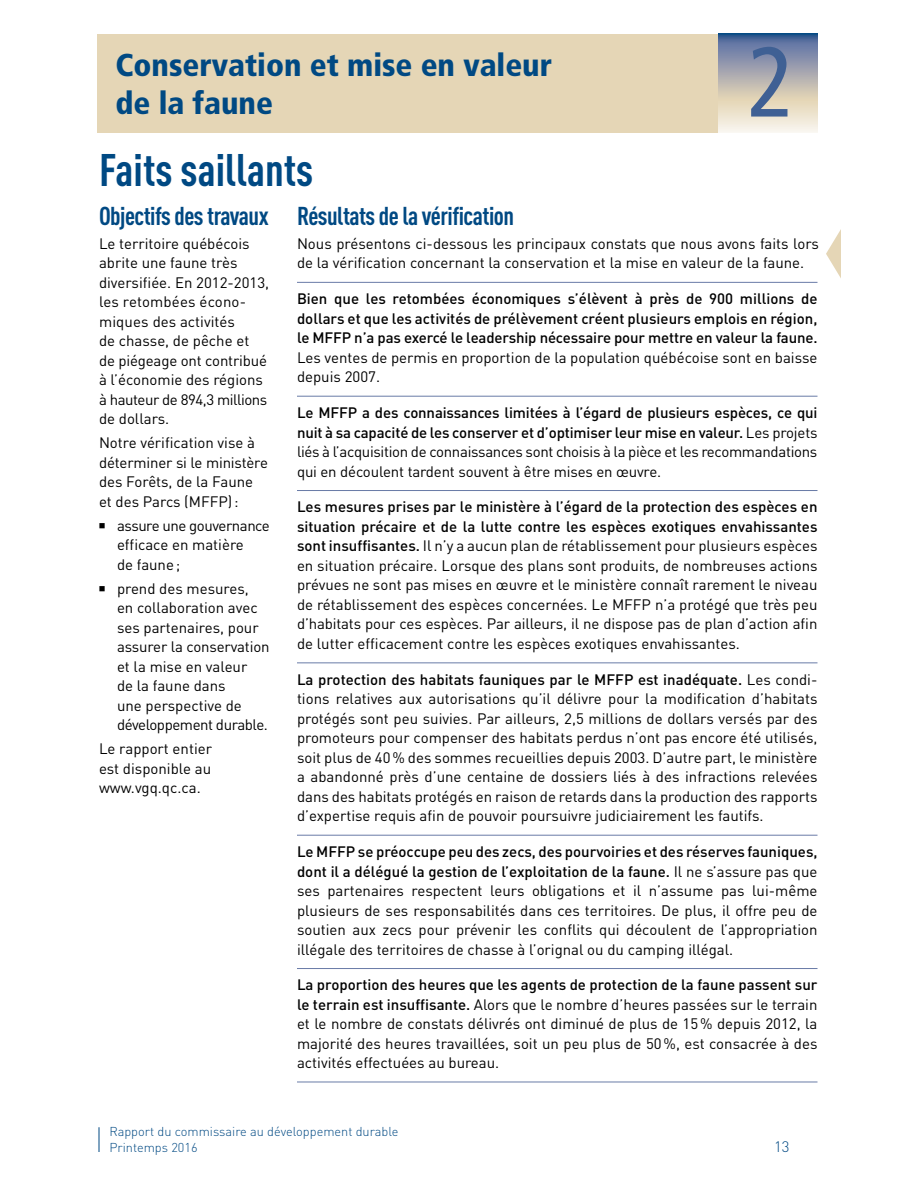
<style>
.page{position:relative;width:918px;height:1188px;background:#fff}
.page>*{position:absolute;margin:0;border:0;box-sizing:border-box;transform-origin:0 0}
.t1{font:condensed 99px "Frutiger";color:#3f6094}
.t2{font:700 condensed 45px "DIN Offc";color:#004983}
.t3{font:900 condensed 31.5px/37.5px "Frutiger";color:#004983}
.t4{font:700 condensed 25.5px "DIN Offc";letter-spacing:-.02em;color:#004983}
.t5{font:15px/19.5px "DIN Offc";color:#000;text-align:justify}
.t6{font:500 15px/19.5px "DIN Offc";letter-spacing:-.01em;color:#000;text-align:justify}
.t7{font:15px/19.5px "DIN Offc";letter-spacing:-.02em;color:#000}
.t8{font:300 15px "DIN Offc";color:#004983}
.t9{font:300 12.75px/15.8px "DIN Offc";color:#004983}
.s1{font-weight:500}
</style>
<div class="page">
<svg style="left:99px;top:1127px;width:1px;height:25px"></svg>
<hr style="left:297px;top:282px;width:521px;height:1px;background:#697ba7">
<hr style="left:297px;top:396px;width:521px;height:1px;background:#697ba7">
<hr style="left:297px;top:490px;width:521px;height:1px;background:#697ba7">
<hr style="left:297px;top:662px;width:521px;height:1px;background:#697ba7">
<hr style="left:297px;top:835px;width:521px;height:1px;background:#697ba7">
<hr style="left:297px;top:968px;width:521px;height:1px;background:#697ba7">
<hr style="left:297px;top:1082px;width:521px;height:1px;background:#697ba7">
<svg style="left:826px;top:229px;width:15px;height:49px"></svg>
<div style="left:97px;top:34px;width:721px;height:99px;background:#e5d6b6"></div>
<svg style="left:718px;top:34px;width:100px;height:99px"></svg>
<h3 class="t3" style="left:116px;top:47px;width:438px">Conservation et mise en valeur de la faune</h3>
<h1 class="t1" style="left:747px;top:25px;width:49px">2</h1>
<h2 class="t2" style="left:99px;top:143px;width:216px">Faits saillants</h2>
<h3 class="t4" style="left:99px;top:200px;width:171px">Objectifs des travaux</h3>
<p class="t5" style="left:99px;top:234px;width:172px;text-align:left">Le territoire québécois abrite une faune très diversifiée. En 2012-2013, les retombées écono&shy;miques des activités<br>de chasse, de pêche et<br>de piégeage ont contribué à l’économie des régions à hauteur de 894,3 millions de dollars.</p>
<p class="t5" style="left:99px;top:433px;width:170px;text-align:left">Notre vérification vise à déterminer si le ministère des Forêts, de la Faune et des Parcs (MFFP):</p>
<p class="t7" style="left:117px;top:516px;width:154px">assure une gouvernance efficace en matière<br>de faune;</p>
<p class="t5" style="left:117px;top:579px;width:154px;text-align:left">prend des mesures,<br>en collaboration avec ses partenaires, pour assurer la conservation et la mise en valeur<br>de la faune dans<br>une perspective de développement durable.</p>
<p class="t5" style="left:99px;top:739px;width:115px">Le rapport entier est disponible au www.vgq.qc.ca.</p>
<h3 class="t4" style="left:297px;top:200px;width:219px">Résultats de la vérification</h3>
<p class="t5" style="left:297px;top:234px;width:523px">Nous présentons ci-dessous les principaux constats que nous avons faits lors de la vérification concernant la conservation et la mise en valeur de la faune.</p>
<p class="t6" style="left:297px;top:289px;width:522px">Bien que les retombées économiques s’élèvent à près de 900 millions de dollars et que les activités de prélèvement créent plusieurs emplois en région, le MFFP n’a pas exercé le leadership nécessaire pour mettre en valeur la faune.</p>
<p class="t5" style="left:297px;top:347px;width:522px">Les ventes de permis en proportion de la population québécoise sont en baisse depuis 2007.</p>
<p class="t5" style="left:297px;top:403px;width:522px"><span class="s1">Le MFFP a des connaissances limitées à l’égard de plusieurs espèces, ce qui nuit à sa capacité de les conserver et d’optimiser leur mise en valeur.</span> Les projets liés à l’acquisition de connaissances sont choisis à la pièce et les recommandations qui en découlent tardent souvent à être mises en œuvre.</p>
<p class="t5" style="left:297px;top:497px;width:522px"><span class="s1">Les mesures prises par le ministère à l’égard de la protection des espèces en situation précaire et de la lutte contre les espèces exotiques envahissantes sont insuffisantes.</span> Il n’y a aucun plan de rétablissement pour plusieurs espèces en situation précaire. Lorsque des plans sont produits, de nombreuses actions prévues ne sont pas mises en œuvre et le ministère connaît rarement le niveau de rétablissement des espèces concernées. Le MFFP n’a protégé que très peu d’habitats pour ces espèces. Par ailleurs, il ne dispose pas de plan d’action afin de lutter efficacement contre les espèces exotiques envahissantes.</p>
<p class="t5" style="left:297px;top:669px;width:522px"><span class="s1">La protection des habitats fauniques par le MFFP est inadéquate.</span> Les condi&shy;tions relatives aux autorisations qu’il délivre pour la modification d’habitats protégés sont peu suivies. Par ailleurs, 2,5 millions de dollars versés par des promoteurs pour compenser des habitats perdus n’ont pas encore été utilisés, soit plus de 40% des sommes recueillies depuis 2003. D’autre part, le ministère a abandonné près d’une centaine de dossiers liés à des infractions relevées dans des habitats protégés en raison de retards dans la production des rapports d’expertise requis afin de pouvoir poursuivre judiciairement les fautifs.</p>
<p class="t5" style="left:297px;top:842px;width:522px"><span class="s1">Le MFFP se préoccupe peu des zecs, des pourvoiries et des réserves fauniques, dont il a délégué la gestion de l’exploitation de la faune.</span> Il ne s’assure pas que ses partenaires respectent leurs obligations et il n’assume pas lui-même plusieurs de ses responsabilités dans ces territoires. De plus, il offre peu de soutien aux zecs pour prévenir les conflits qui découlent de l’appropriation illégale des territoires de chasse à l’orignal ou du camping illégal.</p>
<p class="t5" style="left:297px;top:975px;width:522px"><span class="s1">La proportion des heures que les agents de protection de la faune passent sur le terrain est insuffisante.</span> Alors que le nombre d’heures passées sur le terrain et le nombre de constats délivrés ont diminué de plus de 15% depuis 2012, la majorité des heures travaillées, soit un peu plus de 50%, est consacrée à des activités effectuées au bureau.</p>
<p class="t9" style="left:110px;top:1124px;width:291px">Rapport du commissaire au développement durable<br>Printemps 2016</p>
<p class="t8" style="left:774px;top:1137px;width:17px">13</p>
</div>
